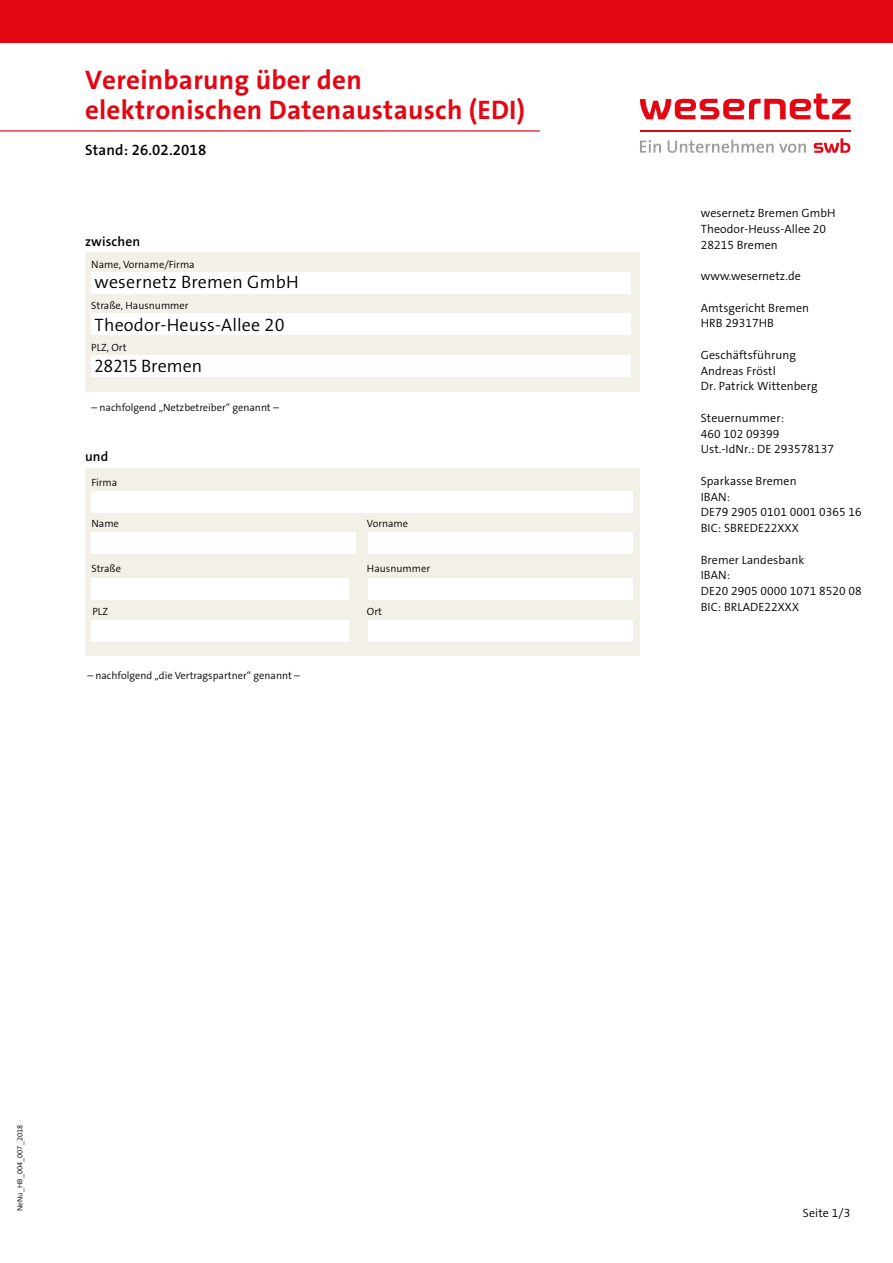
<style>
.page{position:relative;width:893px;height:1263px;background:#fff}
.page>*{position:absolute;margin:0;border:0;box-sizing:border-box;transform-origin:0 0}
.t1{font:700 27px/30px "The Sans B W7";letter-spacing:.01em;color:#e30613}
.t2{font:18px "The Sans LP4 Se Lig";letter-spacing:.01em;color:#000}
.t3{font:15px "The Sans LP6 Se Bld";letter-spacing:.01em;color:#000}
.t4{font:13.5px "The Sans LP6 Se Bld";letter-spacing:.01em;color:#000}
.t5{font:12px/15.8px "The Sans LP4 Se Lig";letter-spacing:.005em;color:#000}
.t6{font:10.5px "The Sans LP4 Se Lig";color:#000}
.t7{font:7.5px "The Sans LP4 Se Lig";color:#000}
</style>
<div class="page">
<div style="left:0;top:0;width:893px;height:43px;background:#e30613"></div>
<hr style="left:640px;top:130px;width:210px;height:1px;background:#e30613">
<svg style="left:640px;top:140px;width:21px;height:13px"></svg>
<svg style="left:668px;top:140px;width:138px;height:13px"></svg>
<svg style="left:814px;top:138px;width:36px;height:15px"></svg>
<svg style="left:640px;top:94px;width:210px;height:25px"></svg>
<hr style="left:0;top:130px;width:540px;height:2px;background:#e30613">
<div style="left:85px;top:468px;width:555px;height:188px;background:#f3f1e7"></div>
<div style="left:91px;top:532px;width:265px;height:22px;background:#fff"></div>
<div style="left:91px;top:578px;width:258px;height:22px;background:#fff"></div>
<div style="left:91px;top:620px;width:258px;height:21px;background:#fff"></div>
<div style="left:91px;top:491px;width:541px;height:21px;background:#fff"></div>
<div style="left:368px;top:532px;width:264px;height:22px;background:#fff"></div>
<div style="left:368px;top:578px;width:264px;height:22px;background:#fff"></div>
<div style="left:368px;top:620px;width:264px;height:21px;background:#fff"></div>
<div style="left:85px;top:252px;width:555px;height:139px;background:#f3f1e7"></div>
<div style="left:91px;top:272px;width:539px;height:21px;background:#fff"></div>
<div style="left:91px;top:313px;width:539px;height:22px;background:#fff"></div>
<div style="left:91px;top:355px;width:539px;height:21px;background:#fff"></div>
<h1 class="t1" style="left:85px;top:65px;width:442px">Vereinbarung über den elektronischen Datenaustausch (EDI)</h1>
<p class="t3" style="left:85px;top:140px;width:123px">Stand: 26.02.2018</p>
<p class="t4" style="left:85px;top:233px;width:57px">zwischen</p>
<p class="t6" style="left:91px;top:257px;width:105px">Name, Vorname/Firma</p>
<p class="t6" style="left:91px;top:298px;width:99px">Straße, Hausnummer</p>
<p class="t6" style="left:91px;top:340px;width:37px">PLZ, Ort</p>
<h2 class="t2" style="left:95px;top:271px;width:206px">wesernetz Bremen GmbH</h2>
<h2 class="t2" style="left:95px;top:313px;width:191px">Theodor-Heuss-Allee 20</h2>
<h2 class="t2" style="left:95px;top:354px;width:109px">28215 Bremen</h2>
<p class="t6" style="left:91px;top:401px;width:189px">– nachfolgend „Netzbetreiber“ genannt –</p>
<p class="t4" style="left:85px;top:447px;width:25px">und</p>
<p class="t6" style="left:91px;top:476px;width:27px">Firma</p>
<p class="t6" style="left:91px;top:517px;width:29px">Name</p>
<p class="t6" style="left:367px;top:517px;width:43px">Vorname</p>
<p class="t6" style="left:91px;top:562px;width:31px">Straße</p>
<p class="t6" style="left:367px;top:562px;width:65px">Hausnummer</p>
<p class="t6" style="left:92px;top:605px;width:17px">PLZ</p>
<p class="t6" style="left:367px;top:605px;width:17px">Ort</p>
<p class="t6" style="left:87px;top:669px;width:214px">– nachfolgend „die Vertragspartner“ genannt –</p>
<p class="t5" style="left:701px;top:205px;width:136px">wesernetz Bremen GmbH<br>Theodor-Heuss-Allee 20<br>28215 Bremen</p>
<p class="t5" style="left:701px;top:268px;width:102px">www.wesernetz.de</p>
<p class="t5" style="left:701px;top:300px;width:110px">Amtsgericht Bremen<br>HRB 29317HB</p>
<p class="t5" style="left:701px;top:347px;width:118px">Geschäftsführung<br>Andreas Fröstl<br>Dr. Patrick Wittenberg</p>
<p class="t5" style="left:701px;top:410px;width:135px">Steuernummer:<br>460 102 09399<br>Ust.-IdNr.: DE 293578137</p>
<p class="t5" style="left:701px;top:473px;width:162px">Sparkasse Bremen<br>IBAN:<br>DE79 2905 0101 0001 0365 16<br>BIC: SBREDE22XXX</p>
<p class="t5" style="left:701px;top:552px;width:162px">Bremer Landesbank<br>IBAN:<br>DE20 2905 0000 1071 8520 08<br>BIC: BRLADE22XXX</p>
<p class="t7" style="left:15px;top:1211px;width:88px;rotate:-90deg">NeNu_HB_004_007_2018</p>
<p class="t5" style="left:803px;top:1205px;width:49px">Seite 1/3</p>
</div>
